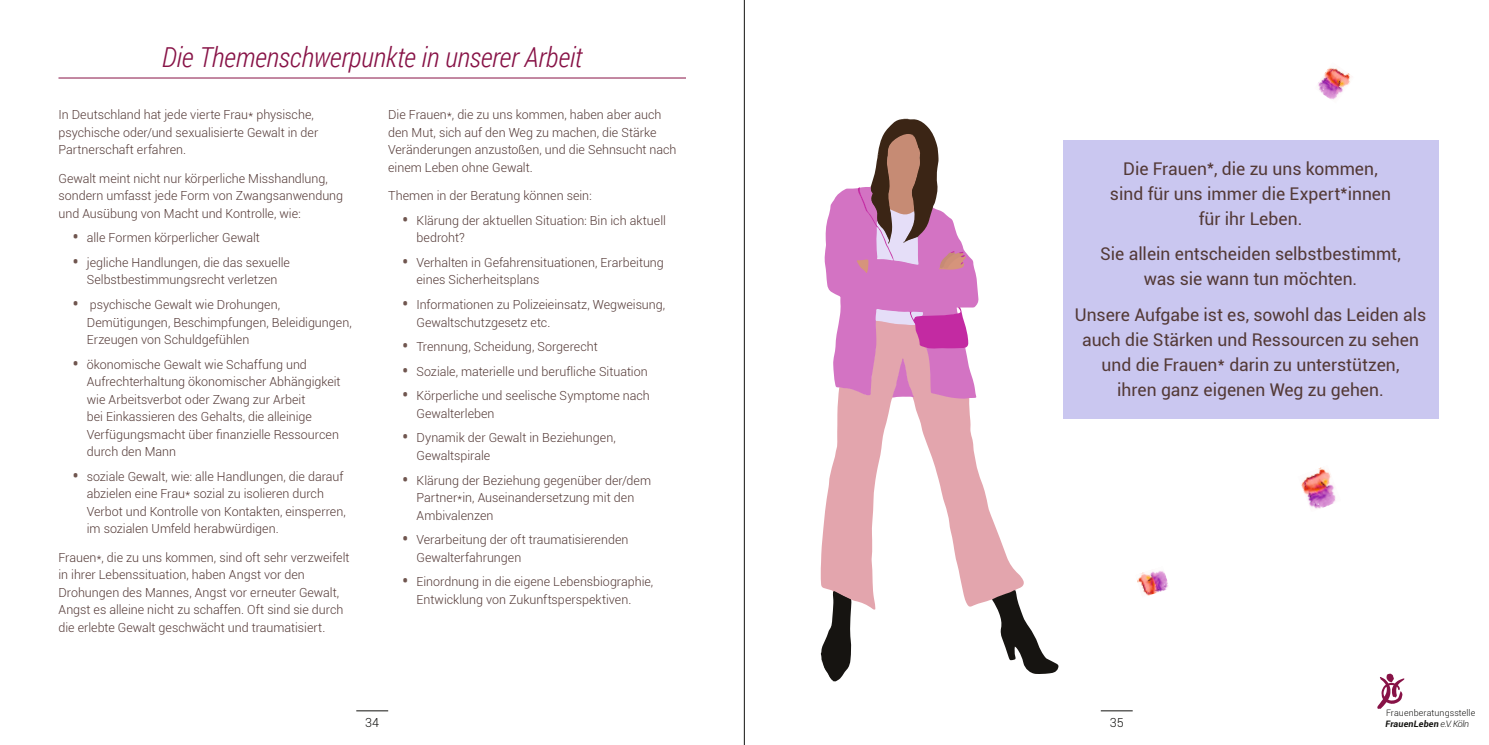
<style>
.page{position:relative;width:1489px;height:745px;background:#fff}
.page>*{position:absolute;margin:0;border:0;box-sizing:border-box;transform-origin:0 0}
.t1{font:italic 300 27.5px "Roboto Condensed";letter-spacing:-.005em;color:#871246}
.t2{font:17.5px/25px "Roboto";color:#533936;text-align:center}
.t3{font:300 12.5px/17.5px "Roboto";color:#533936}
.t4{font:300 12.5px "Roboto";color:#11110f}
.t5{font:300 8.88px "Roboto";letter-spacing:.01em;color:#11110f}
.t6{font:italic 700 8.88px "Roboto";letter-spacing:.02em;color:#11110f}
.s1{font-weight:900;font-size:15px;color:#70564f}
.s2{font-weight:300}
</style>
<div class="page">
<hr style="left:356px;top:710px;width:32px;height:1px;background:#11110f">
<hr style="left:58px;top:78px;width:628px;height:1px;background:#871246">
<img style="left:1301px;top:467px;width:35px;height:42px">
<img style="left:1318px;top:67px;width:33px;height:33px">
<img style="left:1137px;top:571px;width:32px;height:25px">
<div style="left:1062px;top:140px;width:376px;height:278px;background:#cac7f0"></div>
<svg style="left:820px;top:609px;width:31px;height:72px"></svg>
<svg style="left:820px;top:399px;width:204px;height:210px"></svg>
<svg style="left:992px;top:589px;width:66px;height:84px"></svg>
<svg style="left:824px;top:119px;width:154px;height:280px"></svg>
<hr style="left:1100px;top:710px;width:32px;height:1px;background:#11110f">
<svg style="left:1377px;top:673px;width:27px;height:35px"></svg>
<hr style="left:744px;top:0;width:1px;height:744px;background:#11110f">
<h1 class="t1" style="left:162px;top:38px;width:422px">Die Themenschwerpunkte in unserer Arbeit</h1>
<p class="t3" style="left:58px;top:106px;width:261px">In Deutschland hat jede vierte Frau* physische, psychische oder/und sexualisierte Gewalt in der<br>Partnerschaft erfahren.</p>
<p class="t3" style="left:58px;top:169px;width:286px">Gewalt meint nicht nur körperliche Misshandlung, sondern umfasst jede Form von Zwangsanwendung und Ausübung von Macht und Kontrolle, wie:</p>
<p class="t3" style="left:73px;top:228px;width:189px"><span class="s1">•</span> alle Formen körperlicher Gewalt</p>
<p class="t3" style="left:73px;top:253px;width:219px;text-align:center"><span class="s1">•</span> jegliche Handlungen, die das sexuelle<br>Selbstbestimmungsrecht verletzen</p>
<p class="t3" style="left:87px;top:295px;width:266px;text-indent:-14px"><span class="s1">•</span> psychische Gewalt wie Drohungen,<br>Demütigungen, Beschimpfungen, Beleidigungen,<br>Erzeugen von Schuldgefühlen</p>
<p class="t3" style="left:87px;top:355px;width:255px;text-indent:-14px"><span class="s1">•</span> ökonomische Gewalt wie Schaffung und Aufrechterhaltung ökonomischer Abhängigkeit wie Arbeitsverbot oder Zwang zur Arbeit<br>bei Einkassieren des Gehalts, die alleinige Verfügungsmacht über finanzielle Ressourcen durch den Mann</p>
<p class="t3" style="left:87px;top:467px;width:260px;text-indent:-14px"><span class="s1">•</span> soziale Gewalt, wie: alle Handlungen, die darauf abzielen eine Frau* sozial zu isolieren durch Verbot und Kontrolle von Kontakten, einsperren, im sozialen Umfeld herabwürdigen.</p>
<p class="t3" style="left:58px;top:547px;width:292px">Frauen*, die zu uns kommen, sind oft sehr verzweifelt in ihrer Lebenssituation, haben Angst vor den Drohungen des Mannes, Angst vor erneuter Gewalt, Angst es alleine nicht zu schaffen. Oft sind sie durch die erlebte Gewalt geschwächt und traumatisiert.</p>
<p class="t3" style="left:388px;top:106px;width:290px">Die Frauen*, die zu uns kommen, haben aber auch den Mut, sich auf den Weg zu machen, die Stärke Veränderungen anzustoßen, und die Sehnsucht nach einem Leben ohne Gewalt.</p>
<p class="t3" style="left:388px;top:186px;width:205px">Themen in der Beratung können sein:</p>
<p class="t3" style="left:416px;top:211px;width:251px;text-indent:-14px"><span class="s1">•</span> Klärung der aktuellen Situation: Bin ich aktuell bedroht?</p>
<p class="t3" style="left:416px;top:253px;width:249px;text-indent:-14px"><span class="s1">•</span> Verhalten in Gefahrensituationen, Erarbeitung eines Sicherheitsplans</p>
<p class="t3" style="left:416px;top:295px;width:250px;text-indent:-14px"><span class="s1">•</span> Informationen zu Polizeieinsatz, Wegweisung,<br>Gewaltschutzgesetz etc.</p>
<p class="t3" style="left:402px;top:337px;width:197px"><span class="s1">•</span> Trennung, Scheidung, Sorgerecht</p>
<p class="t3" style="left:402px;top:362px;width:247px"><span class="s1">•</span> Soziale, materielle und berufliche Situation</p>
<p class="t3" style="left:416px;top:386px;width:235px;text-indent:-14px"><span class="s1">•</span> Körperliche und seelische Symptome nach<br>Gewalterleben</p>
<p class="t3" style="left:416px;top:428px;width:201px;text-indent:-14px"><span class="s1">•</span> Dynamik der Gewalt in Beziehungen,<br>Gewaltspirale</p>
<p class="t3" style="left:416px;top:470px;width:236px;text-indent:-14px"><span class="s1">•</span> Klärung der Beziehung gegenüber der/dem<br>Partner*in, Auseinandersetzung mit den<br>Ambivalenzen</p>
<p class="t3" style="left:416px;top:530px;width:213px;text-indent:-14px"><span class="s1">•</span> Verarbeitung der oft traumatisierenden<br>Gewalterfahrungen</p>
<p class="t3" style="left:416px;top:572px;width:238px;text-indent:-14px"><span class="s1">•</span> Einordnung in die eigene Lebensbiographie,<br>Entwicklung von Zukunftsperspektiven.</p>
<h2 class="t2" style="left:1109px;top:155px;width:283px">Die Frauen*, die zu uns kommen, sind für uns immer die Expert*innen für ihr Leben.</h2>
<h2 class="t2" style="left:1100px;top:241px;width:302px">Sie allein entscheiden selbstbestimmt, was sie wann tun möchten.</h2>
<h2 class="t2" style="left:1074px;top:301px;width:353px">Unsere Aufgabe ist es, sowohl das Leiden als auch die Stärken und Ressourcen zu sehen und die Frauen* darin zu unterstützen,<br>ihren ganz eigenen Weg zu gehen.</h2>
<p class="t4" style="left:365px;top:713px;width:15px">34</p>
<p class="t4" style="left:1109px;top:713px;width:15px">35</p>
<p class="t5" style="left:1385px;top:706px;width:91px">Frauenberatungsstelle</p>
<p class="t6" style="left:1385px;top:717px;width:85px">FrauenLeben <span class="s2">e.V. Köln</span></p>
</div>
